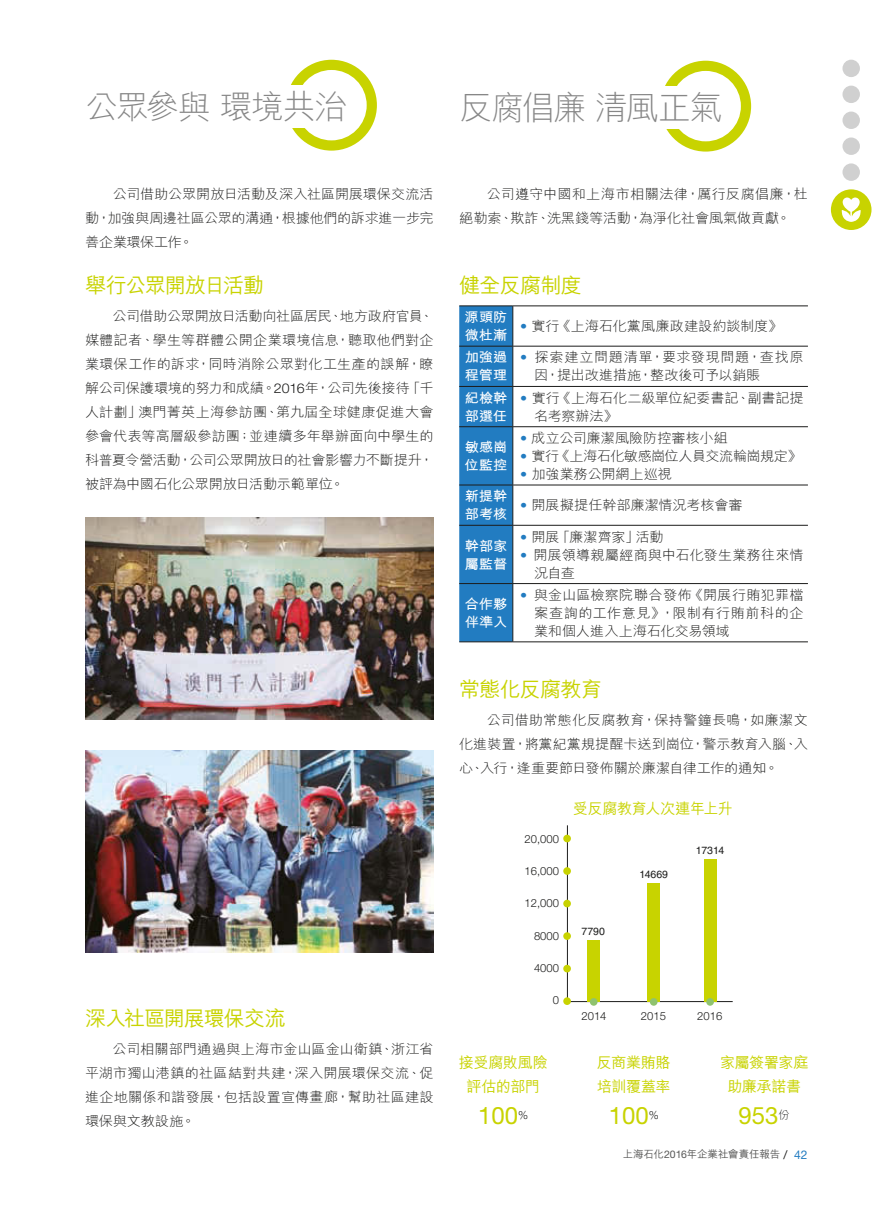
<style>
.page{position:relative;width:893px;height:1212px;background:#fff}
.page>*{position:absolute;margin:0;border:0;box-sizing:border-box;transform-origin:0 0}
.t1{font:300 33px "M Hei HK";letter-spacing:-.04em;color:#878787}
.t2{font:24px "Helvetica Neue LT Std";color:#c8d300}
.t3{font:500 21px "M Hei HK";letter-spacing:-.04em;color:#c8d300}
.t4{font:500 15px/24px "M Hei HK";letter-spacing:-.025em;color:#c8d300;text-align:center}
.t5{font:300 13.5px/24px "M Hei HK";letter-spacing:-.01em;color:#1c1c1b;text-align:justify;scale:1.05 1}
.t6{font:700 13.5px/18px "M Hei HK";color:#fff;scale:1.05 1}
.t7{font:300 13.5px/18px "M Hei HK";letter-spacing:.015em;color:#1c1c1b;scale:1.05 1}
.t8{font:300 13.5px "M Hei HK";letter-spacing:-.045em;color:#1c1c1b;scale:1.05 1}
.t9{font:300 11.25px "Helvetica Neue LT Std";color:#1c1c1b}
.t10{font:500 10.5px "M Hei HK";letter-spacing:-.02em;color:#575756}
.t11{font:10.5px "Helvetica LT Std";color:#1c1c1b}
.s1{font-family:"Helvetica Neue LT Std"}
.s2{font-family:"Helvetica Neue LT Std";color:#227cc1}
.s3{font-family:"Helvetica Neue LT Std";font-weight:400}
.s4{font-family:"Helvetica Neue LT Std";font-weight:400;font-size:12px;color:#1c1c1b}
.s5{font-family:"Helvetica Neue LT Std";font-weight:400;font-size:12px;color:#227cc1}
</style>
<div class="page">
<svg style="left:290px;top:60px;width:87px;height:91px"></svg>
<div style="left:81px;top:85px;width:275px;height:42px;background:#fff"></div>
<svg style="left:665px;top:61px;width:86px;height:91px"></svg>
<div style="left:455px;top:86px;width:275px;height:42px;background:#fff"></div>
<div style="left:459px;top:307px;width:53px;height:334px;background:#227cc1"></div>
<hr style="left:459px;top:306px;width:54px;height:1px;background:#1c1c1b">
<hr style="left:513px;top:306px;width:295px;height:1px;background:#1c1c1b">
<hr style="left:512px;top:306px;width:1px;height:40px;background:#1c1c1b">
<hr style="left:459px;top:346px;width:54px;height:1px;background:#1c1c1b">
<hr style="left:513px;top:346px;width:295px;height:1px;background:#1c1c1b">
<hr style="left:512px;top:346px;width:1px;height:40px;background:#1c1c1b">
<hr style="left:459px;top:386px;width:54px;height:1px;background:#1c1c1b">
<hr style="left:513px;top:386px;width:295px;height:1px;background:#1c1c1b">
<hr style="left:512px;top:387px;width:1px;height:39px;background:#1c1c1b">
<hr style="left:459px;top:426px;width:54px;height:1px;background:#1c1c1b">
<hr style="left:513px;top:426px;width:295px;height:1px;background:#1c1c1b">
<hr style="left:512px;top:427px;width:1px;height:58px;background:#1c1c1b">
<hr style="left:459px;top:485px;width:54px;height:1px;background:#1c1c1b">
<hr style="left:513px;top:485px;width:295px;height:1px;background:#1c1c1b">
<hr style="left:512px;top:485px;width:1px;height:40px;background:#1c1c1b">
<hr style="left:459px;top:525px;width:54px;height:1px;background:#1c1c1b">
<hr style="left:513px;top:525px;width:295px;height:1px;background:#1c1c1b">
<hr style="left:512px;top:526px;width:1px;height:57px;background:#1c1c1b">
<hr style="left:459px;top:583px;width:54px;height:1px;background:#1c1c1b">
<hr style="left:513px;top:583px;width:295px;height:1px;background:#1c1c1b">
<hr style="left:512px;top:584px;width:1px;height:57px;background:#1c1c1b">
<hr style="left:459px;top:641px;width:54px;height:1px;background:#1c1c1b">
<hr style="left:513px;top:641px;width:295px;height:1px;background:#1c1c1b">
<svg style="left:567px;top:825px;width:166px;height:177px"></svg>
<div style="left:587px;top:940px;width:12px;height:62px;background:#c8d300"></div>
<div style="left:648px;top:883px;width:12px;height:119px;background:#c8d300"></div>
<div style="left:704px;top:859px;width:12px;height:143px;background:#c8d300"></div>
<div style="left:590px;top:998px;width:7px;height:8px;background:#8fc36e;border-radius:50%"></div>
<div style="left:650px;top:998px;width:7px;height:8px;background:#8fc36e;border-radius:50%"></div>
<div style="left:706px;top:998px;width:8px;height:8px;background:#8fc36e;border-radius:50%"></div>
<div style="left:563px;top:835px;width:8px;height:7px;background:#c8d300;border-radius:50%"></div>
<div style="left:563px;top:867px;width:8px;height:8px;background:#c8d300;border-radius:50%"></div>
<div style="left:563px;top:900px;width:8px;height:7px;background:#c8d300;border-radius:50%"></div>
<div style="left:563px;top:932px;width:8px;height:8px;background:#c8d300;border-radius:50%"></div>
<div style="left:563px;top:965px;width:8px;height:7px;background:#c8d300;border-radius:50%"></div>
<div style="left:563px;top:997px;width:8px;height:8px;background:#c8d300;border-radius:50%"></div>
<div style="left:842px;top:60px;width:18px;height:17px;background:#d0d0d0;border-radius:50%"></div>
<div style="left:842px;top:137px;width:18px;height:18px;background:#d0d0d0;border-radius:50%"></div>
<div style="left:842px;top:112px;width:18px;height:17px;background:#d0d0d0;border-radius:50%"></div>
<div style="left:842px;top:86px;width:18px;height:17px;background:#d0d0d0;border-radius:50%"></div>
<div style="left:842px;top:163px;width:18px;height:18px;background:#d0d0d0;border-radius:50%"></div>
<div style="left:831px;top:189px;width:40px;height:41px;background:#c8d300;border-radius:50%"></div>
<svg style="left:841px;top:197px;width:20px;height:25px"></svg>
<img style="left:85px;top:517px;width:349px;height:202px">
<img style="left:86px;top:750px;width:348px;height:203px">
<h1 class="t1" style="left:85px;top:83px;width:264px">公眾參與環境共治</h1>
<p class="t5" style="left:85px;top:182px;width:333px;text-indent:28px">公司借助公眾開放日活動及深入社區開展環保交流活動，加強與周邊社區公眾的溝通，根據他們的訴求進一步完善企業環保工作。</p>
<h3 class="t3" style="left:86px;top:270px;width:180px">舉行公眾開放日活動</h3>
<p class="t5" style="left:85px;top:303px;width:334px;text-indent:28px">公司借助公眾開放日活動向社區居民、地方政府官員、媒體記者、學生等群體公開企業環境信息，聽取他們對企業環保工作的訴求，同時消除公眾對化工生產的誤解，瞭解公司保護環境的努力和成績。<span class="s1">2016</span>年，公司先後接待「千人計劃」澳門菁英上海參訪團、第九屆全球健康促進大會參會代表等高層級參訪團；並連續多年舉辦面向中學生的科普夏令營活動，公司公眾開放日的社會影響力不斷提升，被評為中國石化公眾開放日活動示範單位。</p>
<h3 class="t3" style="left:85px;top:1003px;width:202px">深入社區開展環保交流</h3>
<p class="t5" style="left:85px;top:1036px;width:334px;text-indent:28px">公司相關部門通過與上海市金山區金山衛鎮、浙江省平湖市獨山港鎮的社區結對共建，深入開展環保交流、促進企地關係和諧發展，包括設置宣傳畫廊，幫助社區建設環保與文教設施。</p>
<h1 class="t1" style="left:459px;top:84px;width:265px">反腐倡廉清風正氣</h1>
<p class="t5" style="left:459px;top:182px;width:334px;text-indent:28px">公司遵守中國和上海市相關法律，厲行反腐倡廉，杜絕勒索、欺詐、洗黑錢等活動，為淨化社會風氣做貢獻。</p>
<h3 class="t3" style="left:459px;top:270px;width:124px">健全反腐制度</h3>
<p class="t6" style="left:465px;top:307px;width:42px">源頭防微杜漸</p>
<p class="t5" style="left:520px;top:314px;width:251px"><span class="s2">•</span> 實行《上海石化黨風廉政建設約談制度》</p>
<p class="t6" style="left:465px;top:347px;width:42px">加強過程管理</p>
<p class="t7" style="left:534px;top:348px;width:258px;text-indent:-14px"><span class="s2">•</span> 探索建立問題清單，要求發現問題，查找原因，提出改進措施，整改後可予以銷賬</p>
<p class="t6" style="left:465px;top:388px;width:42px">紀檢幹部選任</p>
<p class="t5" style="left:534px;top:388px;width:258px;line-height:18px;text-indent:-14px"><span class="s2">•</span> 實行《上海石化二級單位紀委書記、副書記提名考察辦法》</p>
<p class="t6" style="left:465px;top:437px;width:42px">敏感崗位監控</p>
<p class="t5" style="left:520px;top:425px;width:200px"><span class="s2">•</span> 成立公司廉潔風險防控審核小組</p>
<p class="t8" style="left:520px;top:447px;width:270px"><span class="s2">•</span> 實行《上海石化敏感崗位人員交流輪崗規定》</p>
<p class="t5" style="left:520px;top:461px;width:146px"><span class="s2">•</span> 加強業務公開網上巡視</p>
<p class="t6" style="left:465px;top:486px;width:42px">新提幹部考核</p>
<p class="t5" style="left:520px;top:493px;width:213px"><span class="s2">•</span> 開展擬提任幹部廉潔情況考核會審</p>
<p class="t6" style="left:465px;top:536px;width:42px">幹部家屬監督</p>
<p class="t5" style="left:520px;top:524px;width:138px"><span class="s2">•</span> 開展「廉潔齊家」活動</p>
<p class="t5" style="left:534px;top:545px;width:258px;line-height:18px;text-indent:-14px"><span class="s2">•</span> 開展領導親屬經商與中石化發生業務往來情況自查</p>
<p class="t6" style="left:465px;top:594px;width:42px">合作夥伴準入</p>
<p class="t5" style="left:534px;top:585px;width:258px;line-height:18px;text-indent:-14px"><span class="s2">•</span> 與金山區檢察院聯合發佈《開展行賄犯罪檔案查詢的工作意見》，限制有行賄前科的企業和個人進入上海石化交易領域</p>
<h3 class="t3" style="left:459px;top:674px;width:145px">常態化反腐教育</h3>
<p class="t5" style="left:459px;top:707px;width:334px;text-indent:28px">公司借助常態化反腐教育，保持警鐘長鳴，如廉潔文化進裝置，將黨紀黨規提醒卡送到崗位，警示教育入腦、入心、入行，逢重要節日發佈關於廉潔自律工作的通知。</p>
<p class="t9" style="left:525px;top:832px;width:36px">20,000</p>
<p class="t9" style="left:525px;top:864px;width:36px">16,000</p>
<p class="t9" style="left:525px;top:896px;width:36px">12,000</p>
<p class="t9" style="left:534px;top:929px;width:27px">8000</p>
<p class="t9" style="left:534px;top:961px;width:27px">4000</p>
<p class="t9" style="left:553px;top:993px;width:8px">0</p>
<p class="t4" style="left:459px;top:1049px;width:90px">接受腐敗風險評估的部門</p>
<h2 class="t2" style="left:478px;top:1101px;width:52px">100<sup>%</sup></h2>
<p class="t4" style="left:573px;top:795px;width:161px">受反腐教育人次連年上升</p>
<p class="t11" style="left:582px;top:925px;width:25px">7790</p>
<p class="t11" style="left:639px;top:868px;width:30px">14669</p>
<p class="t11" style="left:696px;top:844px;width:30px">17314</p>
<p class="t9" style="left:582px;top:1009px;width:27px">2014</p>
<p class="t9" style="left:641px;top:1009px;width:27px">2015</p>
<p class="t9" style="left:697px;top:1009px;width:27px">2016</p>
<p class="t4" style="left:597px;top:1049px;width:75px;text-align:left">反商業賄賂培訓覆蓋率</p>
<h2 class="t2" style="left:609px;top:1101px;width:52px">100<sup>%</sup></h2>
<p class="t4" style="left:720px;top:1049px;width:90px">家屬簽署家庭助廉承諾書</p>
<h2 class="t2" style="left:739px;top:1101px;width:53px">953<sup>份</sup></h2>
<p class="t10" style="left:623px;top:1147px;width:186px">上海石化<span class="s3">2016</span>年企業社會責任報告 <span class="s4">/</span> <span class="s5">42</span></p>
</div>
